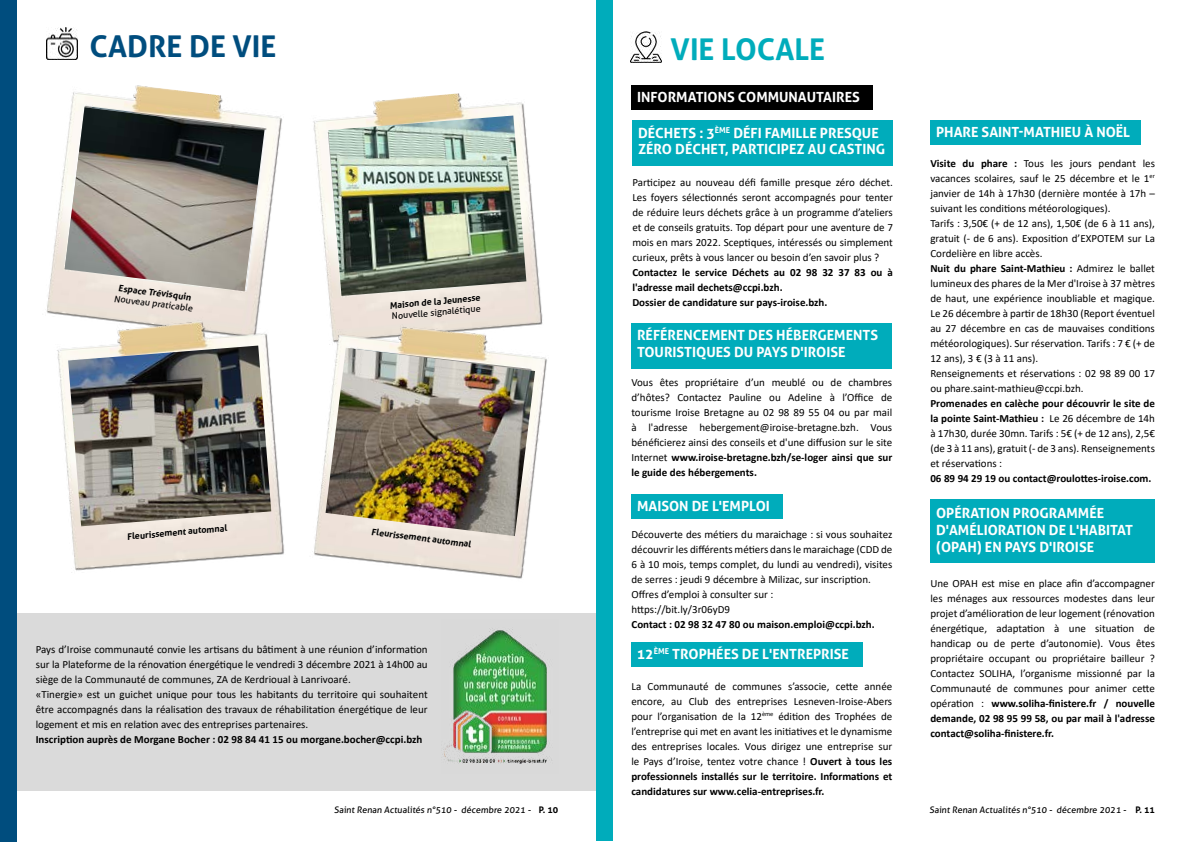
<style>
.page{position:relative;width:1191px;height:842px;background:#fff}
.page>*{position:absolute;margin:0;border:0;box-sizing:border-box;transform-origin:0 0}
.t1{font:700 30px "Aller";color:#004d7e}
.t2{font:700 30px "Aller";color:#00acbb}
.t3{font:700 14px/16.8px "Aller";color:#fff}
.t4{font:11px/15px "Calibri";color:#000;text-align:justify}
.t5{font:700 11px/15px "Calibri";color:#000}
.t6{font:9px "Aller";color:#000}
.t7{font:700 9px "Aller";color:#000}
.s1{font-weight:700}
</style>
<div class="page">
<div style="left:15px;top:614px;width:580px;height:177px;background:#dadada"></div>
<div style="left:0;top:0;width:17px;height:842px;background:#004d7e"></div>
<img style="left:47px;top:85px;width:235px;height:223px">
<img style="left:313px;top:93px;width:229px;height:221px">
<img style="left:46px;top:308px;width:268px;height:265px">
<img style="left:284px;top:314px;width:263px;height:265px">
<div style="left:596px;top:0;width:16px;height:841px;background:#00acbb"></div>
<div style="left:632px;top:121px;width:261px;height:45px;background:#00acbb"></div>
<div style="left:631px;top:323px;width:261px;height:46px;background:#00acbb"></div>
<div style="left:631px;top:495px;width:152px;height:24px;background:#00acbb"></div>
<div style="left:631px;top:643px;width:232px;height:24px;background:#00acbb"></div>
<div style="left:930px;top:120px;width:210px;height:25px;background:#00acbb"></div>
<div style="left:930px;top:500px;width:225px;height:63px;background:#00acbb"></div>
<img style="left:630px;top:32px;width:31px;height:31px">
<div style="left:631px;top:85px;width:242px;height:25px;background:#000"></div>
<img style="left:443px;top:628px;width:109px;height:136px">
<img style="left:65px;top:107px;width:200px;height:184px">
<img style="left:328px;top:116px;width:198px;height:180px">
<img style="left:68px;top:346px;width:203px;height:180px">
<img style="left:325px;top:348px;width:210px;height:188px">
<img style="left:46px;top:28px;width:32px;height:31px">
<h1 class="t1" style="left:90px;top:28px;width:188px">CADRE DE VIE</h1>
<h1 class="t2" style="left:670px;top:31px;width:156px">VIE LOCALE</h1>
<p class="t3" style="left:637px;top:88px;width:224px">INFORMATIONS COMMUNAUTAIRES</p>
<p class="t7" style="left:119px;top:283px;width:75px;rotate:7deg">Espace Trévisquin</p>
<p class="t6" style="left:115px;top:293px;width:81px;rotate:7deg">Nouveau praticable</p>
<p class="t7" style="left:389px;top:300px;width:92px;rotate:-5deg">Maison de la Jeunesse</p>
<p class="t6" style="left:391px;top:311px;width:91px;rotate:-5deg">Nouvelle signalétique</p>
<p class="t7" style="left:127px;top:531px;width:102px;rotate:-5deg">Fleurissement automnal</p>
<p class="t7" style="left:372px;top:526px;width:102px;rotate:7deg">Fleurissement automnal</p>
<p class="t4" style="left:36px;top:642px;width:393px;text-align:left">Pays d’Iroise communauté convie les artisans du bâtiment à une réunion d’information sur la Plateforme de la rénovation énergétique le vendredi 3 décembre 2021 à 14h00 au siège de la Communauté de communes, ZA de Kerdrioual à Lanrivoaré.<br>«Tinergie» est un guichet unique pour tous les habitants du territoire qui souhaitent être accompagnés dans la réalisation des travaux de réhabilitation énergétique de leur logement et mis en relation avec des entreprises partenaires.</p>
<p class="t5" style="left:36px;top:732px;width:388px">Inscription auprès de Morgane Bocher : 02 98 84 41 15 ou morgane.bocher@ccpi.bzh</p>
<p class="t3" style="left:638px;top:124px;width:249px">DÉCHETS : 3<sup>ÈME</sup> DÉFI FAMILLE PRESQUE<br>ZÉRO DÉCHET, PARTICIPEZ AU CASTING</p>
<p class="t4" style="left:632px;top:175px;width:262px">Participez au nouveau défi famille presque zéro déchet.<br>Les foyers sélectionnés seront accompagnés pour tenter de réduire leurs déchets grâce à un programme d’ateliers et de conseils gratuits. Top départ pour une aventure de 7 mois en mars 2022. Sceptiques, intéressés ou simplement curieux, prêts à vous lancer ou besoin d’en savoir plus ?</p>
<p class="t5" style="left:632px;top:265px;width:262px">Contactez le service Déchets au 02 98 32 37 83 ou à l'adresse mail dechets@ccpi.bzh.<br>Dossier de candidature sur pays-iroise.bzh.</p>
<p class="t3" style="left:637px;top:327px;width:242px">RÉFÉRENCEMENT DES HÉBERGEMENTS<br>TOURISTIQUES DU PAYS D'IROISE</p>
<p class="t4" style="left:631px;top:375px;width:262px">Vous êtes propriétaire d’un meublé ou de chambres d’hôtes? Contactez Pauline ou Adeline à l’Office de tourisme Iroise Bretagne au 02 98 89 55 04 ou par mail à l'adresse hebergement@iroise-bretagne.bzh. Vous bénéficierez ainsi des conseils et d'une diffusion sur le site Internet <span class="s1">www.iroise-bretagne.bzh/se-loger ainsi que sur le guide des hébergements.</span></p>
<p class="t3" style="left:637px;top:497px;width:134px">MAISON DE L'EMPLOI</p>
<p class="t4" style="left:631px;top:526px;width:262px;text-align:left">Découverte des métiers du maraichage : si vous souhaitez découvrir les différents métiers dans le maraichage (CDD de 6 à 10 mois, temps complet, du lundi au vendredi), visites de serres : jeudi 9 décembre à Milizac, sur inscription.<br>Offres d’emploi à consulter sur :<br>https://bit.ly/3r06yD9</p>
<p class="t5" style="left:631px;top:616px;width:245px">Contact : 02 98 32 47 80 ou maison.emploi@ccpi.bzh.</p>
<p class="t3" style="left:637px;top:645px;width:214px">12<sup>ÈME</sup> TROPHÉES DE L'ENTREPRISE</p>
<p class="t4" style="left:631px;top:679px;width:262px">La Communauté de communes s’associe, cette année encore, au Club des entreprises Lesneven-Iroise-Abers pour l’organisation de la 12<sup>ème</sup> édition des Trophées de l’entreprise qui met en avant les initiatives et le dynamisme des entreprises locales. Vous dirigez une entreprise sur le Pays d’Iroise, tentez votre chance ! <span class="s1">Ouvert à tous les professionnels installés sur le territoire. Informations et candidatures sur www.celia-entreprises.fr.</span></p>
<p class="t3" style="left:936px;top:123px;width:196px">PHARE SAINT-MATHIEU À NOËL</p>
<p class="t4" style="left:930px;top:156px;width:226px;text-align:left"><span class="s1">Visite du phare :</span> Tous les jours pendant les vacances scolaires, sauf le 25 décembre et le 1<sup>er </sup>janvier de 14h à 17h30 (dernière montée à 17h – suivant les conditions météorologiques).<br>Tarifs : 3,50€ (+ de 12 ans), 1,50€ (de 6 à 11 ans), gratuit (- de 6 ans). Exposition d’EXPOTEM sur La Cordelière en libre accès.<br><span class="s1">Nuit du phare Saint-Mathieu :</span> Admirez le ballet lumineux des phares de la Mer d'Iroise à 37 mètres de haut, une expérience inoubliable et magique.<br>Le 26 décembre à partir de 18h30 (Report éventuel au 27 décembre en cas de mauvaises conditions météorologiques). Sur réservation. Tarifs : 7 € (+ de 12 ans), 3 € (3 à 11 ans).<br>Renseignements et réservations : 02 98 89 00 17 ou phare.saint-mathieu@ccpi.bzh.</p>
<p class="t4" style="left:930px;top:396px;width:226px"><span class="s1">Promenades en calèche pour découvrir le site de la pointe Saint-Mathieu :</span> Le 26 décembre de 14h à 17h30, durée 30mn. Tarifs : 5€ (+ de 12 ans), 2,5€ (de 3 à 11 ans), gratuit (- de 3 ans). Renseignements et réservations :</p>
<p class="t5" style="left:930px;top:471px;width:223px">06 89 94 29 19 ou contact@roulottes-iroise.com.</p>
<p class="t3" style="left:936px;top:505px;width:198px">OPÉRATION PROGRAMMÉE<br>D'AMÉLIORATION DE L'HABITAT (OPAH) EN PAYS D'IROISE</p>
<p class="t4" style="left:930px;top:575px;width:226px">Une OPAH est mise en place afin d’accompagner les ménages aux ressources modestes dans leur projet d’amélioration de leur logement (rénovation énergétique, adaptation à une situation de handicap ou de perte d’autonomie). Vous êtes propriétaire occupant ou propriétaire bailleur ?<br>Contactez SOLIHA, l’organisme missionné par la Communauté de communes pour animer cette opération : <span class="s1">www.soliha-finistere.fr / nouvelle demande, 02 98 95 99 58, ou par mail à l'adresse contact@soliha-finistere.fr.</span></p>
<p class="t6" style="left:334px;top:804px;width:225px">Saint Renan Actualités n°510 - décembre 2021 - <span class="s1">P. 10</span></p>
<p class="t6" style="left:929px;top:804px;width:227px">Saint Renan Actualités n°510 - décembre 2021 - <span class="s1">P. 11</span></p>
</div>
